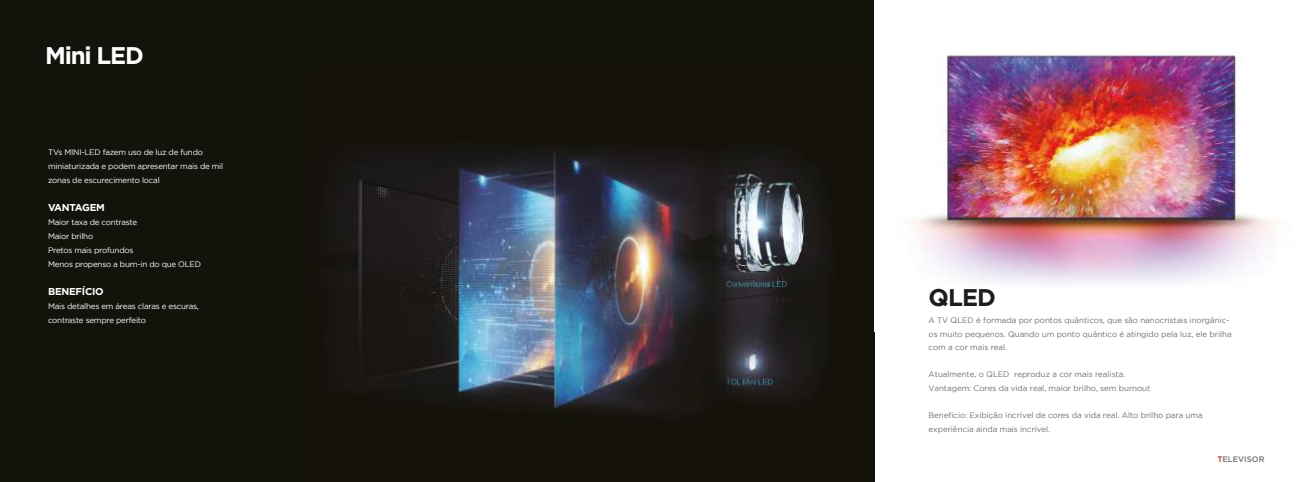
<style>
.page{position:relative;width:1304px;height:482px;background:#fff}
.page>*{position:absolute;margin:0;border:0;box-sizing:border-box;transform-origin:0 0}
.t1{font:700 24px "Gotham";letter-spacing:-.05em;color:#fff}
.t2{font:700 24px "Gotham";color:#1d1d1b}
.t3{font:700 10px "Gotham";letter-spacing:-.025em;color:#fff}
.t4{font:8px/13.6px "Gotham";letter-spacing:-.005em;color:#6f6f6e}
.t5{font:8px/14px "Gotham";letter-spacing:-.025em;color:#fff}
.t6{font:500 8px "Gotham";color:#747073}
.s1{color:#ac201b}
</style>
<div class="page">
<div style="left:0;top:0;width:874px;height:482px;background:#14130b"></div>
<img style="left:330px;top:150px;width:496px;height:269px">
<img style="left:914px;top:51px;width:360px;height:233px">
<h1 class="t1" style="left:45px;top:41px;width:100px">Mini LED</h1>
<p class="t5" style="left:48px;top:145px;width:177px">TVs MINI-LED fazem uso de luz de fundo miniaturizada e podem apresentar mais de mil zonas de escurecimento local</p>
<p class="t3" style="left:48px;top:201px;width:58px">VANTAGEM</p>
<p class="t5" style="left:48px;top:215px;width:154px">Maior taxa de contraste<br>Maior brilho<br>Pretos mais profundos<br>Menos propenso a burn-in do que OLED</p>
<p class="t3" style="left:48px;top:285px;width:57px">BENEFÍCIO</p>
<p class="t5" style="left:48px;top:299px;width:152px">Mais detalhes em áreas claras e escuras, contraste sempre perfeito</p>
<h1 class="t2" style="left:929px;top:284px;width:69px">QLED</h1>
<p class="t4" style="left:929px;top:313px;width:305px">A TV QLED é formada por pontos quânticos, que são nanocristais inorgânic&shy;os muito pequenos. Quando um ponto quântico é atingido pela luz, ele brilha com a cor mais real.</p>
<p class="t4" style="left:929px;top:368px;width:223px">Atualmente, o QLED reproduz a cor mais realista.<br>Vantagem: Cores da vida real, maior brilho, sem burnout</p>
<p class="t4" style="left:929px;top:408px;width:276px">Benefício: Exibição incrível de cores da vida real. Alto brilho para uma experiência ainda mais incrível.</p>
<p class="t6" style="left:1217px;top:454px;width:49px"><span class="s1">T</span>ELEVISOR</p>
</div>
